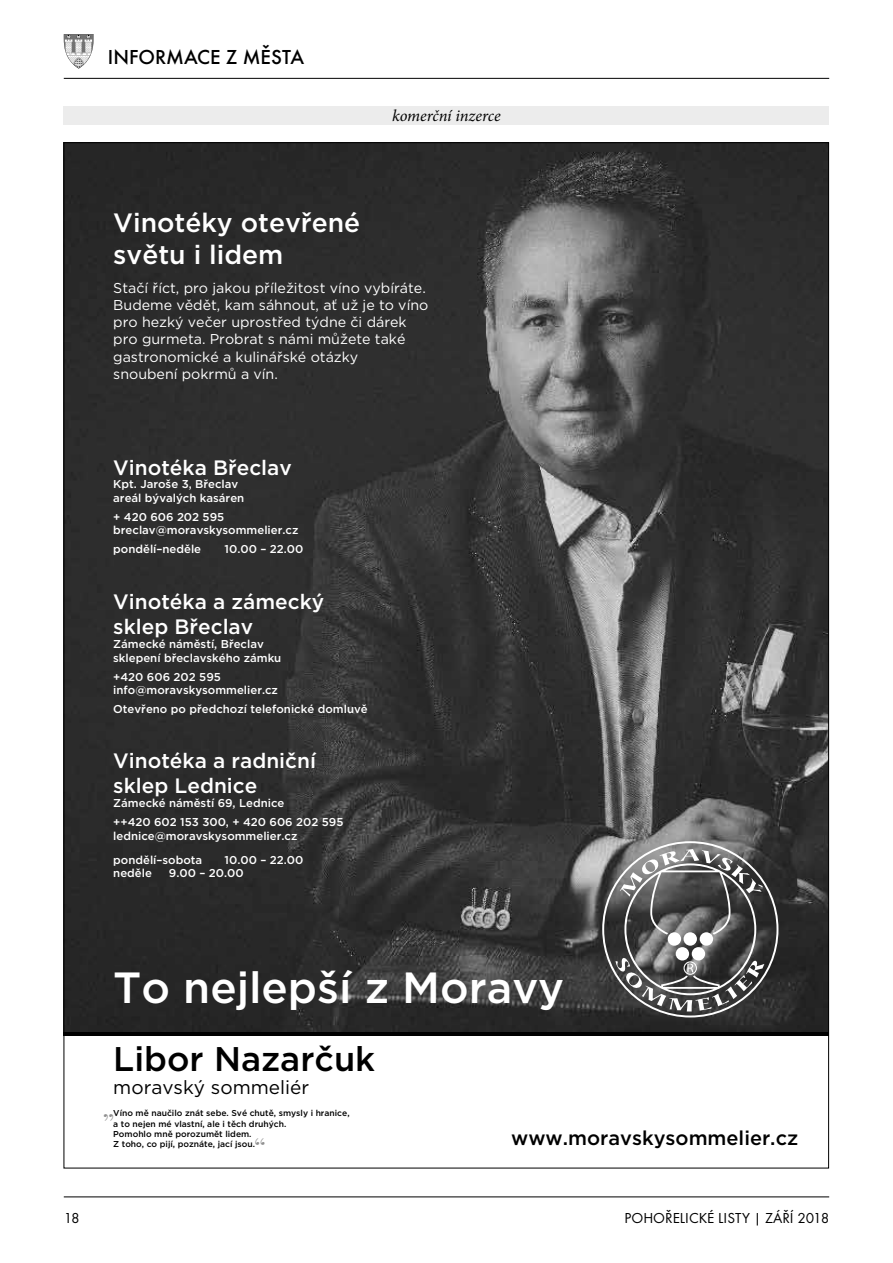
<style>
.page{position:relative;width:893px;height:1263px;background:#fff}
.page>*{position:absolute;margin:0;border:0;box-sizing:border-box;transform-origin:0 0}
.t1{font:500 43.65px "Gotham";color:#fff}
.t2{font:500 34.2px "Gotham";color:#000}
.t3{font:500 26.55px/31.8px "Gotham";color:#fff}
.t4{font:25.35px "Bodoni Antiqua SCTOT";color:#909090}
.t5{font:500 21px "Futura TCE";color:#000}
.t6{font:500 20.85px/25px "Gotham";color:#fff}
.t7{font:500 19.95px "Gotham";color:#000}
.t8{font:19.05px "Gotham";color:#000}
.t9{font:italic 16.5px "Minion Pro";letter-spacing:-.005em;color:#000}
.t10{font:15px "Futura TCE";color:#000}
.t11{font:14.25px/17.1px "Gotham";color:#fff}
.t12{font:500 11.4px/13.6px "Gotham";color:#fff}
.t13{font:500 8.55px/10.2px "Gotham";color:#000}
</style>
<div class="page">
<hr style="left:64px;top:78px;width:765px;height:1px;background:#000">
<hr style="left:64px;top:1196px;width:765px;height:1px;background:#000">
<svg style="left:64px;top:34px;width:30px;height:35px"></svg>
<img style="left:66px;top:144px;width:761px;height:888px">
<hr style="left:64px;top:1032px;width:765px;height:4px;background:#000">
<svg style="left:602px;top:841px;width:176px;height:176px;background:#656565"></svg>
<div style="left:64px;top:106px;width:765px;height:18px;background:#ececec"></div>
<h3 class="t5" style="left:108px;top:44px;width:198px">INFORMACE Z MĚSTA</h3>
<h3 class="t9" style="left:392px;top:105px;width:110px">komerční inzerce</h3>
<h3 class="t3" style="left:113px;top:206px;width:248px">Vinotéky otevřené světu i lidem</h3>
<p class="t11" style="left:113px;top:279px;width:317px">Stačí říct, pro jakou příležitost víno vybíráte.<br>Budeme vědět, kam sáhnout, ať už je to víno pro hezký večer uprostřed týdne či dárek pro gurmeta. Probrat s námi můžete také gastronomické a kulinářské otázky<br>snoubení pokrmů a vín.</p>
<h3 class="t6" style="left:113px;top:454px;width:180px">Vinotéka Břeclav</h3>
<p class="t12" style="left:113px;top:477px;width:133px">Kpt. Jaroše 3, Břeclav areál bývalých kasáren</p>
<p class="t12" style="left:113px;top:510px;width:187px">+ 420 606 202 595 breclav@moravskysommelier.cz</p>
<p class="t12" style="left:113px;top:542px;width:89px">pondělí–neděle</p>
<p class="t12" style="left:225px;top:542px;width:80px">10.00 – 22.00</p>
<h3 class="t6" style="left:113px;top:589px;width:212px">Vinotéka a zámecký sklep Břeclav</h3>
<p class="t12" style="left:113px;top:637px;width:170px">Zámecké náměstí, Břeclav sklepení břeclavského zámku</p>
<p class="t12" style="left:113px;top:670px;width:166px">+420 606 202 595 info@moravskysommelier.cz</p>
<p class="t12" style="left:113px;top:702px;width:256px">Otevřeno po předchozí telefonické domluvě</p>
<h3 class="t6" style="left:113px;top:748px;width:204px">Vinotéka a radniční sklep Lednice</h3>
<p class="t12" style="left:113px;top:793px;width:232px;line-height:18.8px">Zámecké náměstí 69, Lednice<br>++420 602 153 300, + 420 606 202 595</p>
<p class="t12" style="left:113px;top:823px;width:186px;line-height:24px">lednice@moravskysommelier.cz pondělí–sobota</p>
<p class="t12" style="left:225px;top:852px;width:80px">10.00 – 22.00</p>
<p class="t12" style="left:113px;top:866px;width:40px">neděle</p>
<p class="t12" style="left:169px;top:866px;width:76px">9.00 – 20.00</p>
<h1 class="t1" style="left:113px;top:959px;width:452px">To nejlepší z Moravy</h1>
<h2 class="t2" style="left:113px;top:1037px;width:263px">Libor Nazarčuk</h2>
<h3 class="t8" style="left:113px;top:1075px;width:197px">moravský sommeliér</h3>
<p class="t13" style="left:113px;top:1108px;width:238px">Víno mě naučilo znát sebe. Své chutě, smysly i hranice, a to nejen mé vlastní, ale i těch druhých.<br>Pomohlo mně porozumět lidem.<br>Z toho, co pijí, poznáte, jací jsou.</p>
<h3 class="t4" style="left:103px;top:1095px;width:13px">„</h3>
<h3 class="t4" style="left:266px;top:1163px;width:13px;rotate:-180deg">„</h3>
<h3 class="t7" style="left:511px;top:1124px;width:288px">www.moravskysommelier.cz</h3>
<h3 class="t10" style="left:64px;top:1209px;width:17px">18</h3>
<h3 class="t10" style="left:625px;top:1209px;width:206px">POHOŘELICKÉ LISTY | ZÁŘÍ 2018</h3>
</div>
